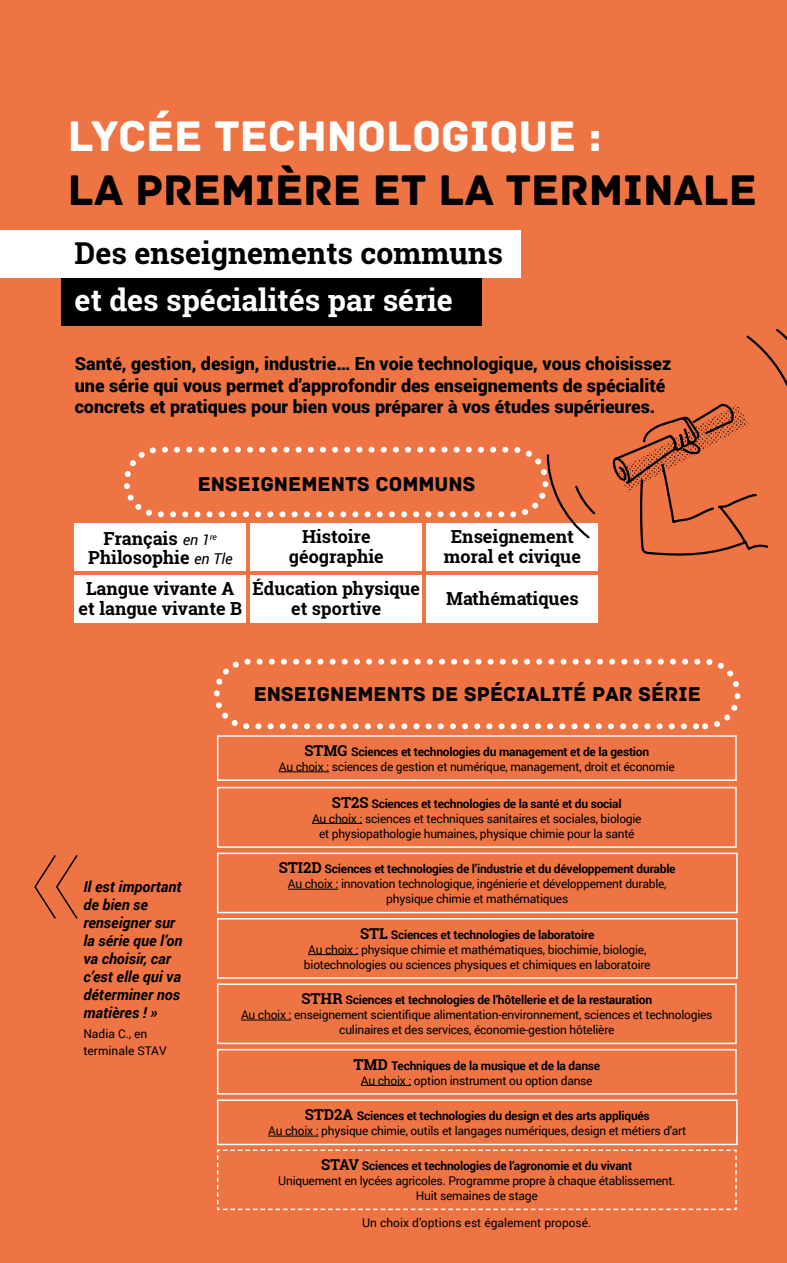
<style>
.page{position:relative;width:787px;height:1263px;background:#ee7444}
.page>*{position:absolute;margin:0;border:0;box-sizing:border-box;transform-origin:0 0}
.t1{font:45px "Archive";letter-spacing:-.005em;color:#000}
.t2{font:45px "Archive";letter-spacing:-.005em;color:#fff}
.t3{font:700 30.15px "Roboto Slab";color:#fff}
.t4{font:700 30.15px "Roboto Slab";color:#000}
.t5{font:21px "Archive";color:#000}
.t6{font:900 18px/21.6px "Roboto";color:#000}
.t7{font:700 18px/19.5px "Roboto Slab";color:#000;text-align:center}
.t8{font:italic 700 15px/18px "Roboto";color:#000}
.t9{font:12px/15px "Roboto";letter-spacing:-.02em;color:#000;text-align:center}
.t10{font:12px/16.5px "Roboto";color:#000}
.s1{font-family:"Roboto";font-weight:400;font-style:italic;font-size:15px}
.s2{font-family:"Roboto Slab";font-weight:700;font-size:15px}
.s3{font-weight:700}
</style>
<div class="page">
<div style="left:61px;top:278px;width:420px;height:48px;background:#000"></div>
<div style="left:0;top:230px;width:520px;height:48px;background:#fff"></div>
<div style="left:124px;top:447px;width:424px;height:70px;border:6px dashed #fff;border-radius:32px"></div>
<div style="left:75px;top:575px;width:171px;height:47px;background:#fff"></div>
<div style="left:75px;top:523px;width:171px;height:47px;background:#fff"></div>
<div style="left:427px;top:523px;width:171px;height:47px;background:#fff"></div>
<div style="left:427px;top:575px;width:171px;height:47px;background:#fff"></div>
<div style="left:251px;top:575px;width:171px;height:47px;background:#fff"></div>
<div style="left:251px;top:523px;width:171px;height:47px;background:#fff"></div>
<svg style="left:34px;top:855px;width:44px;height:64px"></svg>
<svg style="left:545px;top:454px;width:51px;height:85px"></svg>
<svg style="left:612px;top:329px;width:175px;height:227px"></svg>
<div style="left:214px;top:659px;width:526px;height:70px;border:6px dashed #fff;border-radius:32px"></div>
<hr style="left:279px;top:771px;width:50px;height:1px;background:#000">
<div style="left:217px;top:735px;width:519px;height:46px;border:2px solid #fff"></div>
<hr style="left:312px;top:823px;width:50px;height:1px;background:#000">
<div style="left:217px;top:787px;width:519px;height:61px;border:2px solid #fff"></div>
<hr style="left:288px;top:889px;width:50px;height:1px;background:#000">
<div style="left:217px;top:853px;width:520px;height:60px;border:2px solid #fff"></div>
<hr style="left:308px;top:954px;width:50px;height:1px;background:#000">
<div style="left:217px;top:918px;width:520px;height:61px;border:2px solid #fff"></div>
<hr style="left:268px;top:1136px;width:50px;height:1px;background:#000">
<div style="left:217px;top:1099px;width:520px;height:46px;border:2px solid #fff"></div>
<svg style="left:217px;top:1149px;width:520px;height:62px"></svg>
<hr style="left:241px;top:1020px;width:50px;height:1px;background:#000">
<div style="left:217px;top:983px;width:519px;height:61px;border:2px solid #fff"></div>
<hr style="left:361px;top:1085px;width:50px;height:1px;background:#000">
<div style="left:217px;top:1049px;width:519px;height:45px;border:2px solid #fff"></div>
<h1 class="t2" style="left:68px;top:110px;width:535px">LYCÉE TECHNOLOGIQUE :</h1>
<h1 class="t1" style="left:68px;top:164px;width:690px">LA PREMIÈRE ET LA TERMINALE</h1>
<h2 class="t4" style="left:75px;top:233px;width:430px">Des enseignements communs</h2>
<h2 class="t3" style="left:75px;top:279px;width:380px">et des spécialités par série</h2>
<h3 class="t6" style="left:75px;top:352px;width:598px">Santé, gestion, design, industrie… En voie technologique, vous choisissez une série qui vous permet d’approfondir des enseignements de spécialité concrets et pratiques pour bien vous préparer à vos études supérieures.</h3>
<h3 class="t5" style="left:198px;top:472px;width:279px">ENSEIGNEMENTS COMMUNS</h3>
<h3 class="t7" style="left:88px;top:528px;width:146px">Français <span class="s1">en 1</span><sup>re<br></sup>Philosophie <span class="s1">en Tle</span></h3>
<h3 class="t7" style="left:444px;top:527px;width:139px">Enseignement moral et civique</h3>
<h3 class="t7" style="left:446px;top:588px;width:134px">Mathématiques</h3>
<h3 class="t7" style="left:289px;top:527px;width:97px">Histoire géographie</h3>
<h3 class="t7" style="left:252px;top:579px;width:169px">Éducation physique et sportive</h3>
<h3 class="t7" style="left:79px;top:579px;width:165px">Langue vivante A et langue vivante B</h3>
<p class="t8" style="left:83px;top:877px;width:100px">Il est important de bien se renseigner sur la série que l’on va choisir, car c’est elle qui va déterminer nos matières ! »</p>
<p class="t10" style="left:83px;top:1025px;width:85px">Nadia C., en terminale STAV</p>
<h3 class="t5" style="left:254px;top:682px;width:448px">ENSEIGNEMENTS DE SPÉCIALITÉ PAR SÉRIE</h3>
<p class="t9" style="left:279px;top:744px;width:397px"><span class="s2">STMG</span> <span class="s3">Sciences et technologies du management et de la gestion<br></span>Au choix : sciences de gestion et numérique, management, droit et économie</p>
<p class="t9" style="left:312px;top:795px;width:331px"><span class="s2">ST2S</span> <span class="s3">Sciences et technologies de la santé et du social<br></span>Au choix : sciences et techniques sanitaires et sociales, biologie et physiopathologie humaines, physique chimie pour la santé</p>
<p class="t9" style="left:279px;top:861px;width:398px"><span class="s2">STI2D</span> <span class="s3">Sciences et technologies de l’industrie et du développement durable<br></span>Au choix : innovation technologique, ingénierie et développement durable, physique chimie et mathématiques</p>
<p class="t9" style="left:304px;top:926px;width:348px"><span class="s2">STL</span> <span class="s3">Sciences et technologies de laboratoire<br></span>Au choix : physique chimie et mathématiques, biochimie, biologie, biotechnologies ou sciences physiques et chimiques en laboratoire</p>
<p class="t9" style="left:241px;top:992px;width:473px"><span class="s2">STHR</span> <span class="s3">Sciences et technologies de l’hôtellerie et de la restauration<br></span>Au choix : enseignement scientifique alimentation-environnement, sciences et technologies culinaires et des services, économie-gestion hôtelière</p>
<p class="t9" style="left:353px;top:1057px;width:248px"><span class="s2">TMD</span> <span class="s3">Techniques de la musique et de la danse<br></span>Au choix : option instrument ou option danse</p>
<p class="t9" style="left:268px;top:1108px;width:419px"><span class="s2">STD2A</span> <span class="s3">Sciences et technologies du design et des arts appliqués<br></span>Au choix : physique chimie, outils et langages numériques, design et métiers d’art</p>
<p class="t9" style="left:278px;top:1158px;width:399px"><span class="s2">STAV</span> <span class="s3">Sciences et technologies de l’agronomie et du vivant<br></span>Uniquement en lycées agricoles. Programme propre à chaque établissement.<br>Huit semaines de stage</p>
<p class="t10" style="left:362px;top:1214px;width:231px">Un choix d’options est également proposé.</p>
</div>
